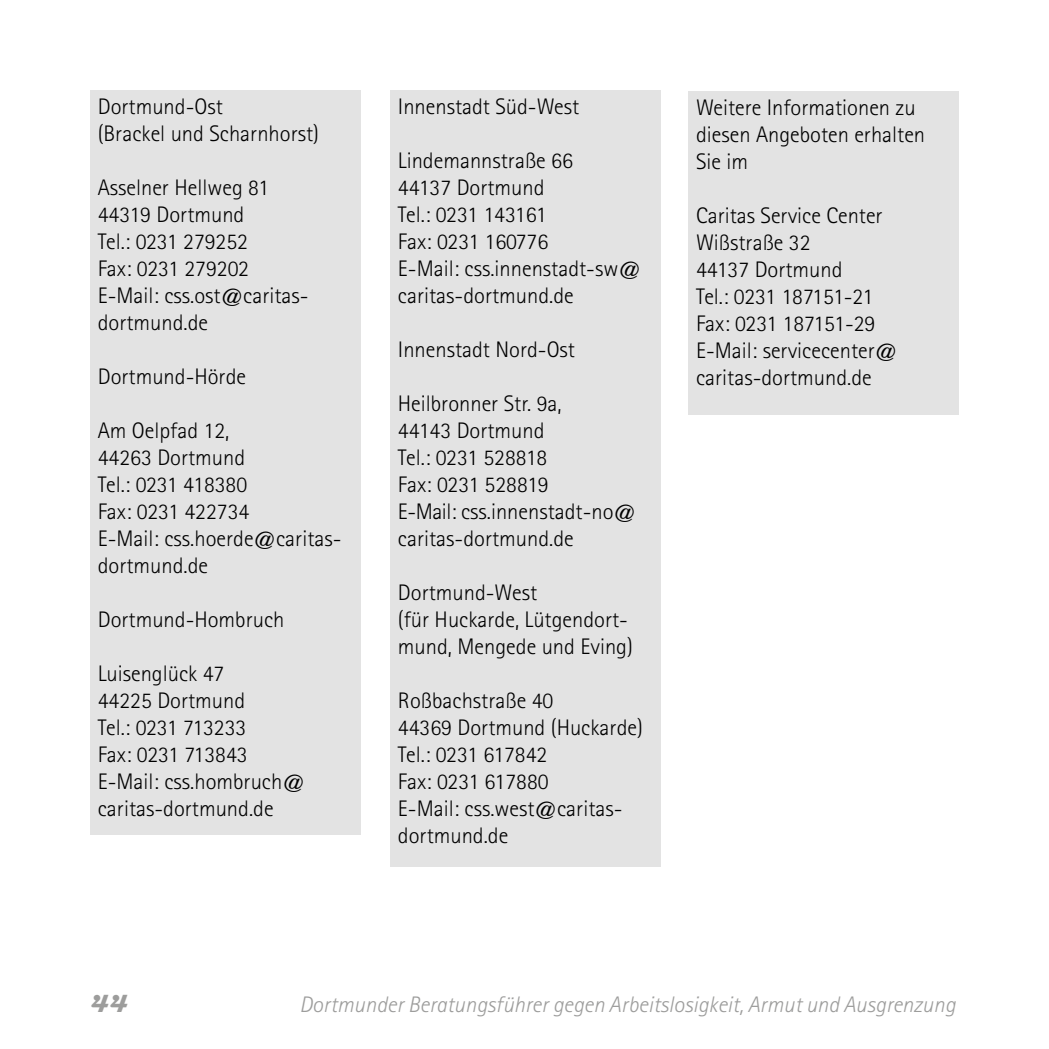
<style>
.page{position:relative;width:1049px;height:1049px;background:#fff}
.page>*{position:absolute;margin:0;border:0;box-sizing:border-box;transform-origin:0 0}
.t1{font:700 25px "Magneto";color:#9d9d9c}
.t2{font:300 22.5px/27px "Rotis Sans Serif";color:#000}
.t3{font:italic 300 22.5px "Rotis Sans Serif";color:#9d9d9c}
</style>
<div class="page">
<div style="left:91px;top:90px;width:270px;height:744px;background:#e3e3e3"></div>
<div style="left:391px;top:90px;width:270px;height:777px;background:#e3e3e3"></div>
<div style="left:689px;top:91px;width:270px;height:324px;background:#e3e3e3"></div>
<p class="t2" style="left:98px;top:93px;width:223px">Dortmund-Ost<br>(Brackel und Scharnhorst)</p>
<p class="t2" style="left:98px;top:174px;width:212px">Asselner Hellweg 81<br>44319 Dortmund<br>Tel.: 0231 279252<br>Fax: 0231 279202<br>E-Mail: css.ost@caritas&shy;dortmund.de</p>
<p class="t2" style="left:98px;top:363px;width:150px">Dortmund-Hörde</p>
<p class="t2" style="left:98px;top:417px;width:245px">Am Oelpfad 12,<br>44263 Dortmund<br>Tel.: 0231 418380<br>Fax: 0231 422734<br>E-Mail: css.hoerde@caritas&shy;dortmund.de</p>
<p class="t2" style="left:98px;top:606px;width:188px">Dortmund-Hombruch</p>
<p class="t2" style="left:98px;top:660px;width:209px">Luisenglück 47<br>44225 Dortmund<br>Tel.: 0231 713233<br>Fax: 0231 713843<br>E-Mail: css.hombruch@ caritas-dortmund.de</p>
<p class="t2" style="left:398px;top:93px;width:183px">Innenstadt Süd-West</p>
<p class="t2" style="left:398px;top:147px;width:244px">Lindemannstraße 66<br>44137 Dortmund<br>Tel.: 0231 143161<br>Fax: 0231 160776<br>E-Mail: css.innenstadt-sw@ caritas-dortmund.de</p>
<p class="t2" style="left:398px;top:336px;width:179px">Innenstadt Nord-Ost</p>
<p class="t2" style="left:398px;top:390px;width:239px">Heilbronner Str. 9a,<br>44143 Dortmund<br>Tel.: 0231 528818<br>Fax: 0231 528819<br>E-Mail: css.innenstadt-no@ caritas-dortmund.de</p>
<p class="t2" style="left:398px;top:579px;width:236px">Dortmund-West<br>(für Huckarde, Lütgendort&shy;mund, Mengede und Eving)</p>
<p class="t2" style="left:398px;top:687px;width:246px">Roßbachstraße 40<br>44369 Dortmund (Huckarde)<br>Tel.: 0231 617842<br>Fax: 0231 617880<br>E-Mail: css.west@caritas&shy;dortmund.de</p>
<p class="t2" style="left:696px;top:94px;width:231px">Weitere Informationen zu diesen Angeboten erhalten<br>Sie im</p>
<p class="t2" style="left:696px;top:202px;width:203px">Caritas Service Center<br>Wißstraße 32<br>44137 Dortmund<br>Tel.: 0231 187151-21<br>Fax: 0231 187151-29<br>E-Mail: servicecenter@ caritas-dortmund.de</p>
<p class="t1" style="left:91px;top:989px;width:40px">44</p>
<p class="t3" style="left:299px;top:991px;width:658px">Dortmunder Beratungsführer gegen Arbeitslosigkeit, Armut und Ausgrenzung</p>
</div>
